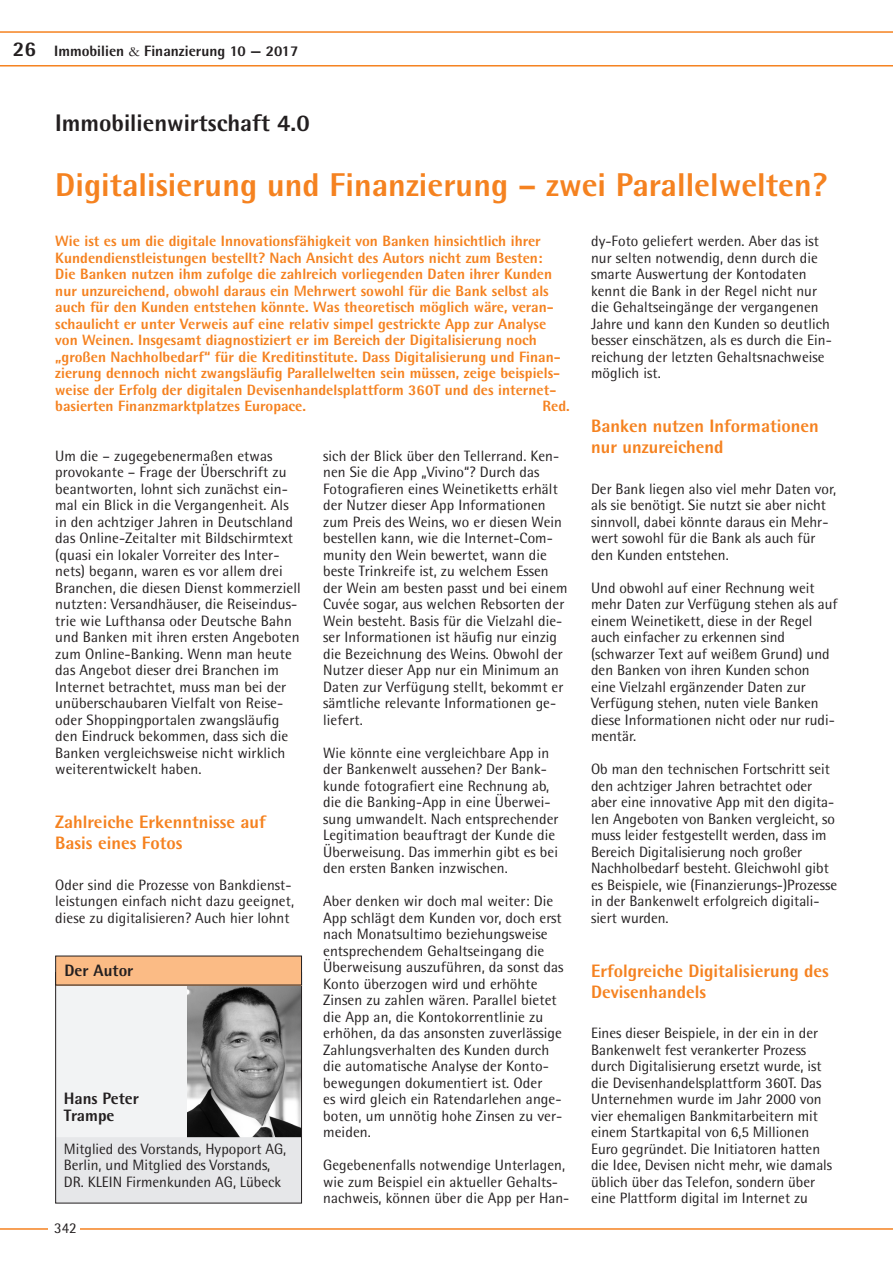
<style>
.page{position:relative;width:893px;height:1263px;background:#fff}
.page>*{position:absolute;margin:0;border:0;box-sizing:border-box;transform-origin:0 0}
.t1{font:800 33px "Rotis Semi Sans";color:#f58220}
.t2{font:800 24px "Rotis Semi Sans";color:#231f20}
.t3{font:800 18px/21px "Rotis Semi Sans";color:#f58220}
.t4{font:800 16.5px/16.5px "Rotis Semi Sans";color:#231f20}
.t5{font:15px/16.5px "Rotis Semi Sans";letter-spacing:.005em;color:#231f20}
.t6{font:800 15px/16.5px "Rotis Semi Sans";color:#f58220}
.t7{font:800 15px "Rotis Semi Sans";color:#231f20}
.s1{font-size:21px}
.s2{font-family:"Garamond";font-weight:400}
</style>
<div class="page">
<hr style="left:0;top:1228px;width:893px;height:2px;background:#f58220">
<svg style="left:0;top:31px;width:893px;height:36px"></svg>
<div style="left:48px;top:1213px;width:32px;height:31px;background:#fff"></div>
<div style="left:55px;top:978px;width:247px;height:170px;background:#f2f3f4"></div>
<img style="left:187px;top:985px;width:113px;height:152px">
<div style="left:55px;top:1137px;width:247px;height:66px;background:#e6e7e9"></div>
<div style="left:55px;top:972px;width:247px;height:231px;border:1px solid #231f20"></div>
<div style="left:56px;top:956px;width:246px;height:29px;background:#fbbb85"></div>
<p class="t7" style="left:13px;top:41px;width:287px"><span class="s1">26</span> Immobilien <span class="s2">&amp;</span> Finanzierung 10 — 2017</p>
<h2 class="t2" style="left:55px;top:107px;width:256px">Immobilienwirtschaft 4.0</h2>
<h1 class="t1" style="left:55px;top:164px;width:773px">Digitalisierung und Finanzierung – zwei Parallelwelten?</h1>
<p class="t6" style="left:55px;top:232px;width:507px">Wie ist es um die digitale Innovationsfähigkeit von Banken hinsichtlich ihrer Kundendienstleistungen bestellt? Nach Ansicht des Autors nicht zum Besten:<br>Die Banken nutzen ihm zufolge die zahlreich vorliegenden Daten ihrer Kunden nur unzureichend, obwohl daraus ein Mehrwert sowohl für die Bank selbst als auch für den Kunden entstehen könnte. Was theoretisch möglich wäre, veran&shy;schaulicht er unter Verweis auf eine relativ simpel gestrickte App zur Analyse von Weinen. Insgesamt diagnostiziert er im Bereich der Digitalisierung noch „großen Nachholbedarf“ für die Kreditinstitute. Dass Digitalisierung und Finan&shy;zierung dennoch nicht zwangsläufig Parallelwelten sein müssen, zeige beispiels&shy;weise der Erfolg der digitalen Devisenhandelsplattform 360T und des internet&shy;basierten Finanzmarktplatzes Europace.</p>
<p class="t6" style="left:542px;top:397px;width:29px">Red.</p>
<p class="t5" style="left:55px;top:447px;width:247px">Um die – zugegebenermaßen etwas provokante – Frage der Überschrift zu beantworten, lohnt sich zunächst ein&shy;mal ein Blick in die Vergangenheit. Als in den achtziger Jahren in Deutschland das Online-Zeitalter mit Bildschirmtext (quasi ein lokaler Vorreiter des Inter&shy;nets) begann, waren es vor allem drei Branchen, die diesen Dienst kommerziell nutzten: Versandhäuser, die Reiseindus&shy;trie wie Lufthansa oder Deutsche Bahn und Banken mit ihren ersten Angeboten zum Online-Banking. Wenn man heute das Angebot dieser drei Branchen im Internet betrachtet, muss man bei der unüberschaubaren Vielfalt von Reise&shy;oder Shoppingportalen zwangsläufig den Eindruck bekommen, dass sich die Banken vergleichsweise nicht wirklich weiterentwickelt haben.</p>
<p class="t3" style="left:55px;top:811px;width:212px">Zahlreiche Erkenntnisse auf<br>Basis eines Fotos</p>
<p class="t5" style="left:55px;top:876px;width:240px">Oder sind die Prozesse von Bankdienst&shy;leistungen einfach nicht dazu geeignet, diese zu digitalisieren? Auch hier lohnt</p>
<p class="t4" style="left:65px;top:962px;width:70px">Der Autor</p>
<p class="t4" style="left:64px;top:1090px;width:77px">Hans Peter<br>Trampe</p>
<p class="t5" style="left:64px;top:1140px;width:224px">Mitglied des Vorstands, Hypoport AG,<br>Berlin, und Mitglied des Vorstands,<br>DR. KLEIN Firmenkunden AG, Lübeck</p>
<p class="t5" style="left:54px;top:1219px;width:24px">342</p>
<p class="t5" style="left:323px;top:447px;width:246px">sich der Blick über den Tellerrand. Ken&shy;nen Sie die App „Vivino“? Durch das Fotografieren eines Weinetiketts erhält der Nutzer dieser App Informationen zum Preis des Weins, wo er diesen Wein bestellen kann, wie die Internet-Com&shy;munity den Wein bewertet, wann die beste Trinkreife ist, zu welchem Essen der Wein am besten passt und bei einem Cuvée sogar, aus welchen Rebsorten der Wein besteht. Basis für die Vielzahl die&shy;ser Informationen ist häufig nur einzig die Bezeichnung des Weins. Obwohl der Nutzer dieser App nur ein Minimum an Daten zur Verfügung stellt, bekommt er sämtliche relevante Informationen ge&shy;liefert.</p>
<p class="t5" style="left:323px;top:744px;width:237px">Wie könnte eine vergleichbare App in der Bankenwelt aussehen? Der Bank&shy;kunde fotografiert eine Rechnung ab, die die Banking-App in eine Überwei&shy;sung umwandelt. Nach entsprechender Legitimation beauftragt der Kunde die Überweisung. Das immerhin gibt es bei den ersten Banken inzwischen.</p>
<p class="t5" style="left:323px;top:893px;width:242px">Aber denken wir doch mal weiter: Die App schlägt dem Kunden vor, doch erst nach Monatsultimo beziehungsweise entsprechendem Gehaltseingang die Überweisung auszuführen, da sonst das Konto überzogen wird und erhöhte Zinsen zu zahlen wären. Parallel bietet die App an, die Kontokorrentlinie zu erhöhen, da das ansonsten zuverlässige Zahlungsverhalten des Kunden durch die automatische Analyse der Konto&shy;bewegungen dokumentiert ist. Oder<br>es wird gleich ein Ratendarlehen ange&shy;boten, um unnötig hohe Zinsen zu ver&shy;meiden.</p>
<p class="t5" style="left:323px;top:1157px;width:248px">Gegebenenfalls notwendige Unterlagen, wie zum Beispiel ein aktueller Gehalts&shy;nachweis, können über die App per Han-</p>
<p class="t5" style="left:591px;top:233px;width:242px">dy-Foto geliefert werden. Aber das ist nur selten notwendig, denn durch die smarte Auswertung der Kontodaten kennt die Bank in der Regel nicht nur die Gehaltseingänge der vergangenen Jahre und kann den Kunden so deutlich besser einschätzen, als es durch die Ein&shy;reichung der letzten Gehaltsnachweise möglich ist.</p>
<p class="t3" style="left:591px;top:415px;width:229px">Banken nutzen Informationen nur unzureichend</p>
<p class="t5" style="left:591px;top:480px;width:247px">Der Bank liegen also viel mehr Daten vor, als sie benötigt. Sie nutzt sie aber nicht sinnvoll, dabei könnte daraus ein Mehr&shy;wert sowohl für die Bank als auch für den Kunden entstehen.</p>
<p class="t5" style="left:591px;top:579px;width:248px">Und obwohl auf einer Rechnung weit mehr Daten zur Verfügung stehen als auf einem Weinetikett, diese in der Regel auch einfacher zu erkennen sind (schwarzer Text auf weißem Grund) und den Banken von ihren Kunden schon eine Vielzahl ergänzender Daten zur Verfügung stehen, nuten viele Banken diese Informationen nicht oder nur rudi&shy;mentär.</p>
<p class="t5" style="left:591px;top:761px;width:248px">Ob man den technischen Fortschritt seit den achtziger Jahren betrachtet oder aber eine innovative App mit den digita&shy;len Angeboten von Banken vergleicht, so muss leider festgestellt werden, dass im Bereich Digitalisierung noch großer Nachholbedarf besteht. Gleichwohl gibt es Beispiele, wie (Finanzierungs-)Prozesse in der Bankenwelt erfolgreich digitali&shy;siert wurden.</p>
<p class="t3" style="left:591px;top:960px;width:239px">Erfolgreiche Digitalisierung des<br>Devisenhandels</p>
<p class="t5" style="left:591px;top:1025px;width:243px">Eines dieser Beispiele, in der ein in der Bankenwelt fest verankerter Prozess durch Digitalisierung ersetzt wurde, ist die Devisenhandelsplattform 360T. Das Unternehmen wurde im Jahr 2000 von vier ehemaligen Bankmitarbeitern mit einem Startkapital von 6,5 Millionen Euro gegründet. Die Initiatoren hatten die Idee, Devisen nicht mehr, wie damals üblich über das Telefon, sondern über eine Plattform digital im Internet zu</p>
</div>
